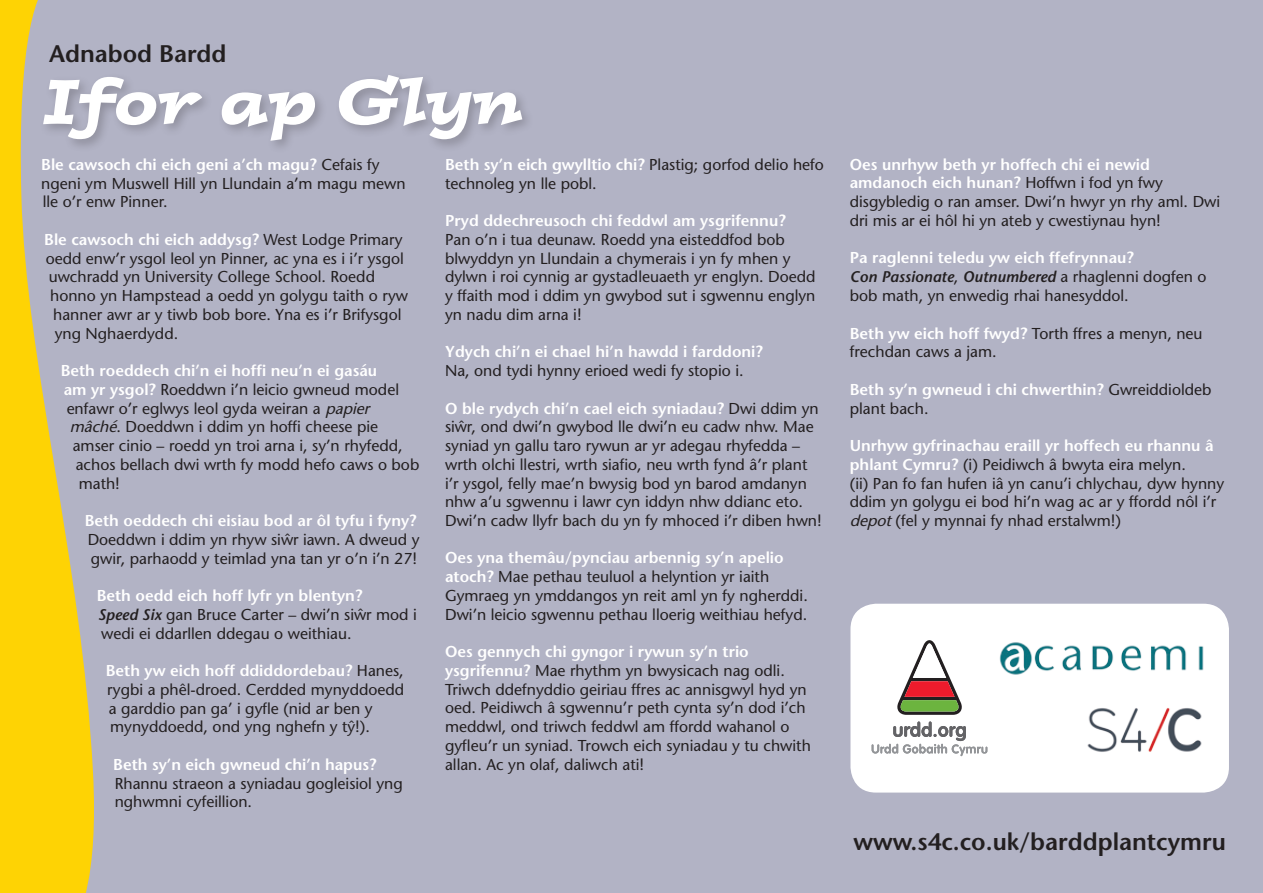
<style>
.page{position:relative;width:1263px;height:893px;background:#b2b3c5}
.page>*{position:absolute;margin:0;border:0;box-sizing:border-box;transform-origin:0 0}
.t1{font:italic 63px "Postino";color:#fff}
.t2{font:600 24px "Stone Sans";color:#231f20}
.t3{font:15.75px/18.8px "Stone Sans";color:#231f20}
.t4{font:600 15.75px/18.8px "Stone Sans";color:#fff}
.t5{font:italic 600 15.45px "Stone Sans";color:#231f20}
.s1{font-weight:600;color:#fff}
.s2{font-weight:400;color:#231f20}
.s3{font-style:italic}
.s4{font-weight:600;font-style:italic;font-size:15.45px}
.s5{font-weight:400;font-style:normal;font-size:15.75px}
</style>
<div class="page">
<div style="left:38px;top:70px;width:496px;height:83px;background:#231f20;opacity:.25"></div>
<svg style="left:0;top:0;width:99px;height:893px;fill:#fed304"></svg>
<div style="left:850px;top:604px;width:379px;height:189px;background:#fff;border-radius:26px"></div>
<img style="left:999px;top:642px;width:205px;height:33px">
<img style="left:1087px;top:708px;width:115px;height:44px">
<svg style="left:897px;top:640px;width:65px;height:75px"></svg>
<svg style="left:872px;top:721px;width:115px;height:35px"></svg>
<h2 class="t2" style="left:49px;top:38px;width:179px">Adnabod Bardd</h2>
<h1 class="t1" style="left:44px;top:59px;width:480px">Ifor ap Glyn</h1>
<p class="t3" style="left:41px;top:155px;width:366px"><span class="s1">Ble cawsoch chi eich geni a’ch magu?</span> Cefais fy ngeni ym Muswell Hill yn Llundain a’m magu mewn lle o’r enw Pinner.</p>
<p class="t4" style="left:44px;top:230px;width:360px">Ble cawsoch chi eich addysg? <span class="s2">West Lodge Primary</span></p>
<p class="t3" style="left:46px;top:249px;width:360px">oedd enw’r ysgol leol yn Pinner, ac yna es i i’r ysgol</p>
<p class="t3" style="left:49px;top:267px;width:328px">uwchradd yn University College School. Roedd</p>
<p class="t3" style="left:50px;top:286px;width:360px">honno yn Hampstead a oedd yn golygu taith o ryw</p>
<p class="t3" style="left:53px;top:305px;width:350px">hanner awr ar y tiwb bob bore. Yna es i’r Brifysgol</p>
<p class="t3" style="left:55px;top:324px;width:125px">yng Nghaerdydd.</p>
<p class="t4" style="left:61px;top:361px;width:318px">Beth roeddech chi’n ei hoffi neu’n ei gasáu</p>
<p class="t3" style="left:64px;top:380px;width:337px"><span class="s1">am yr ysgol?</span> Roeddwn i’n leicio gwneud model</p>
<p class="t3" style="left:67px;top:399px;width:309px">enfawr o’r eglwys leol gyda weiran a <span class="s3">papier</span></p>
<p class="t3" style="left:70px;top:417px;width:310px"><span class="s3">mâché</span>. Doeddwn i ddim yn hoffi cheese pie</p>
<p class="t3" style="left:73px;top:436px;width:331px">amser cinio – roedd yn troi arna i, sy’n rhyfedd,</p>
<p class="t3" style="left:76px;top:455px;width:345px">achos bellach dwi wrth fy modd hefo caws o bob</p>
<p class="t3" style="left:79px;top:474px;width:43px">math!</p>
<p class="t4" style="left:85px;top:511px;width:333px">Beth oeddech chi eisiau bod ar ôl tyfu i fyny?</p>
<p class="t3" style="left:88px;top:530px;width:333px">Doeddwn i ddim yn rhyw siwˆr iawn. A dweud y gwir, parhaodd y teimlad yna tan yr o’n i’n 27!</p>
<p class="t3" style="left:97px;top:586px;width:322px"><span class="s1">Beth oedd eich hoff lyfr yn blentyn?<br></span><span class="s4">Speed Six</span> gan Bruce Carter – dwi’n siwˆr mod i wedi ei ddarllen ddegau o weithiau.</p>
<p class="t3" style="left:106px;top:661px;width:300px"><span class="s1">Beth yw eich hoff ddiddordebau?</span> Hanes, rygbi a phêl-droed. Cerdded mynyddoedd a garddio pan ga’ i gyfle (nid ar ben y mynyddoedd, ond yng nghefn y tyˆ!).</p>
<p class="t4" style="left:113px;top:755px;width:265px">Beth sy’n eich gwneud chi’n hapus?</p>
<p class="t3" style="left:115px;top:774px;width:290px">Rhannu straeon a syniadau gogleisiol yng nghwmni cyfeillion.</p>
<p class="t3" style="left:445px;top:155px;width:380px"><span class="s1">Beth sy’n eich gwylltio chi?</span> Plastig; gorfod delio hefo technoleg yn lle pobl.</p>
<p class="t4" style="left:445px;top:211px;width:342px">Pryd ddechreusoch chi feddwl am ysgrifennu?</p>
<p class="t3" style="left:445px;top:230px;width:372px">Pan o’n i tua deunaw. Roedd yna eisteddfod bob blwyddyn yn Llundain a chymerais i yn fy mhen y dylwn i roi cynnig ar gystadleuaeth yr englyn. Doedd y ffaith mod i ddim yn gwybod sut i sgwennu englyn yn nadu dim arna i!</p>
<p class="t4" style="left:445px;top:342px;width:319px">Ydych chi’n ei chael hi’n hawdd i farddoni?</p>
<p class="t3" style="left:445px;top:361px;width:300px">Na, ond tydi hynny erioed wedi fy stopio i.</p>
<p class="t3" style="left:445px;top:398px;width:378px"><span class="s1">O ble rydych chi’n cael eich syniadau?</span> Dwi ddim yn siwˆr, ond dwi’n gwybod lle dwi’n eu cadw nhw. Mae syniad yn gallu taro rywun ar yr adegau rhyfedda – wrth olchi llestri, wrth siafio, neu wrth fynd â’r plant i’r ysgol, felly mae’n bwysig bod yn barod amdanyn nhw a’u sgwennu i lawr cyn iddyn nhw ddianc eto.<br>Dwi’n cadw llyfr bach du yn fy mhoced i’r diben hwn!</p>
<p class="t3" style="left:445px;top:548px;width:364px"><span class="s1">Oes yna themâu/pynciau arbennig sy’n apelio atoch?</span> Mae pethau teuluol a helyntion yr iaith Gymraeg yn ymddangos yn reit aml yn fy ngherddi.<br>Dwi’n leicio sgwennu pethau lloerig weithiau hefyd.</p>
<p class="t3" style="left:445px;top:642px;width:367px"><span class="s1">Oes gennych chi gyngor i rywun sy’n trio ysgrifennu?</span> Mae rhythm yn bwysicach nag odli.<br>Triwch ddefnyddio geiriau ffres ac annisgwyl hyd yn oed. Peidiwch â sgwennu’r peth cynta sy’n dod i’ch meddwl, ond triwch feddwl am ffordd wahanol o gyfleu’r un syniad. Trowch eich syniadau y tu chwith allan. Ac yn olaf, daliwch ati!</p>
<p class="t3" style="left:850px;top:155px;width:372px"><span class="s1">Oes unrhyw beth yr hoffech chi ei newid amdanoch eich hunan?</span> Hoffwn i fod yn fwy disgybledig o ran amser. Dwi’n hwyr yn rhy aml. Dwi dri mis ar ei hôl hi yn ateb y cwestiynau hyn!</p>
<p class="t4" style="left:850px;top:248px;width:285px">Pa raglenni teledu yw eich ffefrynnau?</p>
<p class="t5" style="left:850px;top:267px;width:358px">Con Passionate<span class="s5">,</span> Outnumbered <span class="s5">a rhaglenni dogfen o</span></p>
<p class="t3" style="left:850px;top:286px;width:281px">bob math, yn enwedig rhai hanesyddol.</p>
<p class="t3" style="left:850px;top:324px;width:354px"><span class="s1">Beth yw eich hoff fwyd?</span> Torth ffres a menyn, neu frechdan caws a jam.</p>
<p class="t4" style="left:850px;top:380px;width:363px">Beth sy’n gwneud i chi chwerthin? <span class="s2">Gwreiddioldeb plant bach.</span></p>
<p class="t3" style="left:850px;top:436px;width:376px"><span class="s1">Unrhyw gyfrinachau eraill yr hoffech eu rhannu â phlant Cymru?</span> (i) Peidiwch â bwyta eira melyn.<br>(ii) Pan fo fan hufen iâ yn canu’i chlychau, dyw hynny ddim yn golygu ei bod hi’n wag ac ar y ffordd nôl i’r <span class="s3">depot</span>(fel y mynnai fy nhad erstalwm!)</p>
<h2 class="t2" style="left:853px;top:827px;width:374px">www.s4c.co.uk/barddplantcymru</h2>
</div>
